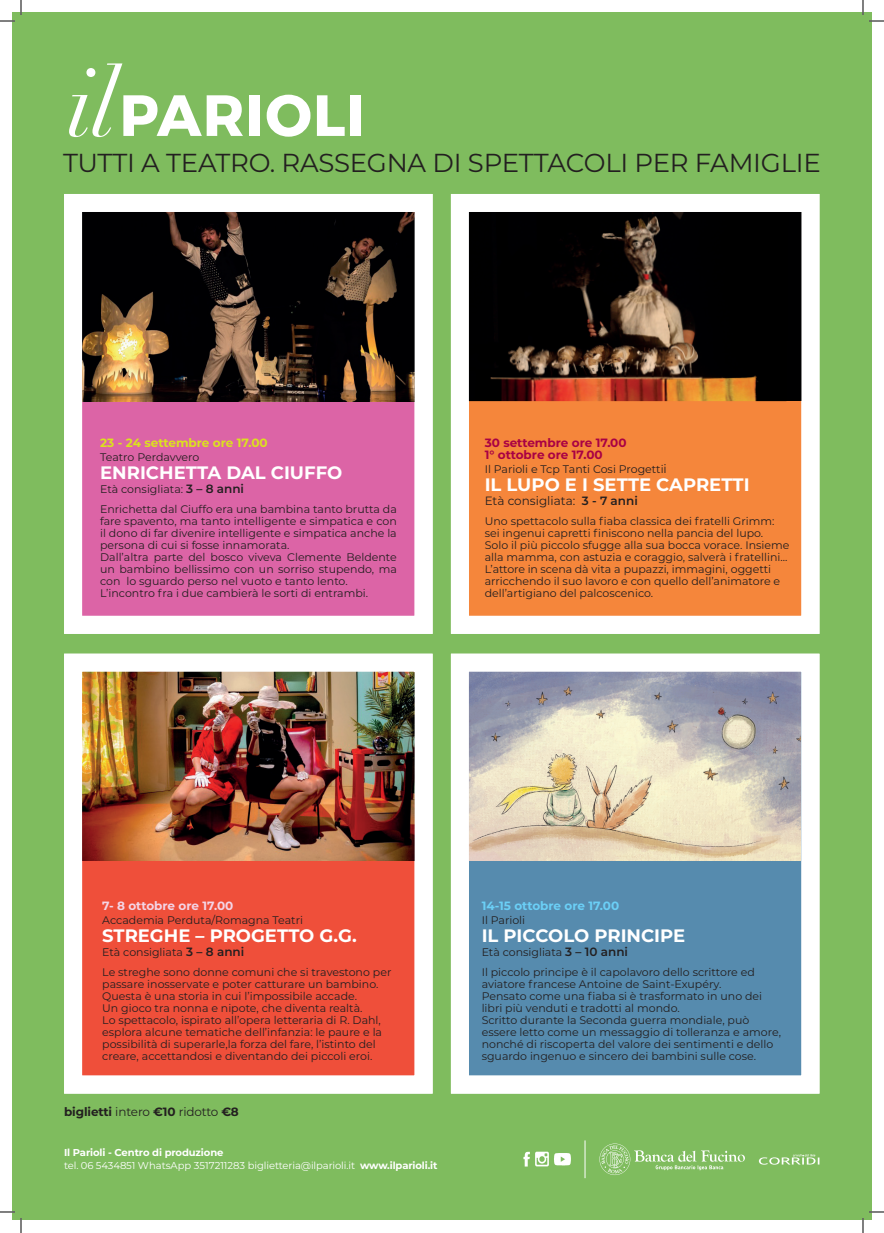
<style>
.page{position:relative;width:884px;height:1233px;background:#fff}
.page>*{position:absolute;margin:0;border:0;box-sizing:border-box;transform-origin:0 0}
.t1{font:26px "Montserrat";letter-spacing:-.01em;color:#231f20}
.t2{font:700 18px "Montserrat";color:#fff}
.t3{font:700 12px/12px "Montserrat";color:#a90144}
.t4{font:700 12px "Montserrat";letter-spacing:-.01em;color:#231f20}
.t5{font:12px "Montserrat";color:#231f20}
.t6{font:700 12px "Montserrat";color:#dbe11e}
.t7{font:700 12px "Montserrat";color:#6bcff6}
.t8{font:700 12px "Montserrat";color:#f4d5e6}
.t9{font:11px/12px "Montserrat";color:#231f20}
.t10{font:10px/12.6px "Montserrat";letter-spacing:-.01em;color:#fff}
.s1{font-weight:600;font-size:12px}
.s2{font-size:12px}
.s3{font-weight:600}
.s4{font-weight:400}
.s5{font-weight:700}
</style>
<div class="page">
<div style="left:12px;top:12px;width:859px;height:1208px;background:#7fbc5e"></div>
<svg style="left:69px;top:63px;width:174px;height:74px"></svg>
<div style="left:250px;top:95px;width:10px;height:41px;background:#fff"></div>
<svg style="left:267px;top:95px;width:43px;height:42px"></svg>
<svg style="left:317px;top:95px;width:28px;height:41px"></svg>
<div style="left:351px;top:95px;width:10px;height:41px;background:#fff"></div>
<div style="left:451px;top:194px;width:368px;height:440px;background:#f5863b"></div>
<div style="left:64px;top:653px;width:369px;height:440px;background:#ef4f3a"></div>
<div style="left:451px;top:653px;width:368px;height:440px;background:#568bae"></div>
<div style="left:459px;top:208px;width:351px;height:193px;background:#000001"></div>
<img style="left:490px;top:213px;width:268px;height:188px">
<img style="left:83px;top:672px;width:331px;height:189px">
<img style="left:470px;top:672px;width:330px;height:189px">
<img style="left:523px;top:1151px;width:50px;height:16px">
<hr style="left:585px;top:1140px;width:1px;height:38px;background:#fff">
<svg style="left:599px;top:1143px;width:146px;height:32px;background:#90c573"></svg>
<svg style="left:759px;top:1154px;width:60px;height:10px"></svg>
<div style="left:64px;top:194px;width:369px;height:440px;background:#dc64a6"></div>
<img style="left:83px;top:213px;width:331px;height:188px">
<div style="left:451px;top:194px;width:368px;height:440px;border:18px solid #fff"></div>
<div style="left:64px;top:653px;width:369px;height:440px;border:18px solid #fff"></div>
<div style="left:451px;top:653px;width:368px;height:440px;border:18px solid #fff"></div>
<div style="left:64px;top:194px;width:369px;height:440px;border:18px solid #fff"></div>
<svg style="left:0;top:1211px;width:15px;height:1px"></svg>
<svg style="left:869px;top:1211px;width:15px;height:1px"></svg>
<svg style="left:0;top:0;width:22px;height:22px"></svg>
<svg style="left:20px;top:1218px;width:2px;height:15px"></svg>
<svg style="left:862px;top:0;width:22px;height:22px"></svg>
<svg style="left:862px;top:1218px;width:2px;height:15px"></svg>
<h1 class="t1" style="left:63px;top:145px;width:759px">TUTTI A TEATRO. RASSEGNA DI SPETTACOLI PER FAMIGLIE</h1>
<p class="t6" style="left:100px;top:434px;width:169px">23 - 24 settembre ore 17.00</p>
<p class="t9" style="left:100px;top:451px;width:101px">Teatro Perdavvero</p>
<h2 class="t2" style="left:100px;top:459px;width:244px">ENRICHETTA DAL CIUFFO</h2>
<p class="t9" style="left:100px;top:479px;width:298px;line-height:20px">Età consigliata: <span class="s1">3 – 8 anni<br></span>Enrichetta dal Ciuffo era una bambina tanto brutta da</p>
<p class="t9" style="left:100px;top:515px;width:298px">fare spavento, ma tanto intelligente e simpatica e con il dono di far divenire intelligente e simpatica anche la persona di cui si fosse innamorata.<br>Dall’altra parte del bosco viveva Clemente Beldente un bambino bellissimo con un sorriso stupendo, ma con lo sguardo perso nel vuoto e tanto lento.<br>L’incontro fra i due cambierà le sorti di entrambi.</p>
<p class="t3" style="left:485px;top:436px;width:143px">30 settembre ore 17.00<br>1° ottobre ore 17.00</p>
<p class="t9" style="left:485px;top:463px;width:184px">Il Parioli e Tcp Tanti Cosi Progetti<span class="s2">i</span></p>
<h2 class="t2" style="left:485px;top:471px;width:266px">IL LUPO E I SETTE CAPRETTI</h2>
<p class="t5" style="left:485px;top:492px;width:155px">Età consigliata: <span class="s3">3 - 7 anni</span></p>
<p class="t9" style="left:485px;top:515px;width:306px">Uno spettacolo sulla fiaba classica dei fratelli Grimm: sei ingenui capretti finiscono nella pancia del lupo.<br>Solo il più piccolo sfugge alla sua bocca vorace. Insieme alla mamma, con astuzia e coraggio, salverà i fratellini...<br>L’attore in scena dà vita a pupazzi, immagini, oggetti arricchendo il suo lavoro e con quello dell’animatore e dell’artigiano del palcoscenico.</p>
<p class="t8" style="left:102px;top:897px;width:133px">7- 8 ottobre ore 17.00</p>
<p class="t9" style="left:102px;top:914px;width:202px">Accademia Perduta/Romagna Teatri</p>
<h2 class="t2" style="left:102px;top:923px;width:256px">STREGHE – PROGETTO G.G.</h2>
<p class="t9" style="left:102px;top:942px;width:291px;line-height:20px">Età consigliata <span class="s1">3 – 8 anni<br></span>Le streghe sono donne comuni che si travestono per</p>
<p class="t9" style="left:102px;top:978px;width:281px">passare inosservate e poter catturare un bambino.<br>Questa è una storia in cui l’impossibile accade.<br>Un gioco tra nonna e nipote, che diventa realtà.<br>Lo spettacolo, ispirato all’opera letteraria di R. Dahl, esplora alcune tematiche dell’infanzia: le paure e la possibilità di superarle,la forza del fare, l’istinto del creare, accettandosi e diventando dei piccoli eroi.</p>
<p class="t4" style="left:64px;top:1103px;width:176px">biglietti <span class="s4">intero</span> €10 <span class="s4">ridotto</span> €8</p>
<p class="t10" style="left:64px;top:1146px;width:375px"><span class="s5">Il Parioli - Centro di produzione<br></span>tel. 06 5434851 WhatsApp 3517211283 biglietteria@ilparioli.it <span class="s5">www.ilparioli.it</span></p>
<p class="t7" style="left:482px;top:897px;width:139px">14-15 ottobre ore 17.00</p>
<p class="t9" style="left:482px;top:914px;width:45px">Il Parioli</p>
<h2 class="t2" style="left:482px;top:923px;width:205px">IL PICCOLO PRINCIPE</h2>
<p class="t9" style="left:482px;top:942px;width:275px;line-height:20px">Età consigliata <span class="s1">3 – 10 anni<br></span>Il piccolo principe è il capolavoro dello scrittore ed</p>
<p class="t9" style="left:482px;top:978px;width:301px">aviatore francese Antoine de Saint-Exupéry.<br>Pensato come una fiaba si è trasformato in uno dei libri più venduti e tradotti al mondo.<br>Scritto durante la Seconda guerra mondiale, può essere letto come un messaggio di tolleranza e amore, nonché di riscoperta del valore dei sentimenti e dello sguardo ingenuo e sincero dei bambini sulle cose.</p>
</div>
